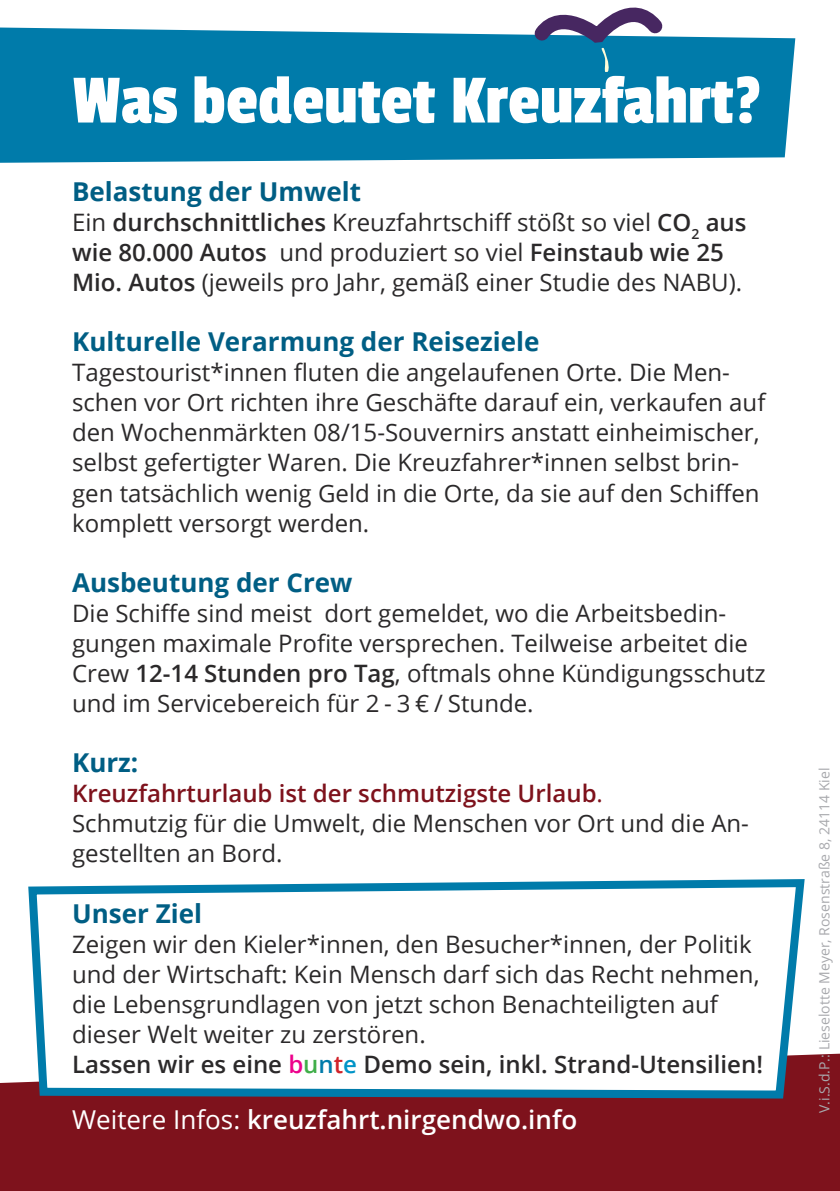
<style>
.page{position:relative;width:840px;height:1191px;background:#fff}
.page>*{position:absolute;margin:0;border:0;box-sizing:border-box;transform-origin:0 0}
.t1{font:72px "Passion One";color:#fff}
.Absatz{font:700 26px "Open Sans";color:#005e84}
.t2{font:600 26px "Open Sans";color:#fff}
.Absatz-2{font:24px/30px "Open Sans";color:#2b292a}
.Absatz-3{font:14px "Open Sans";color:#a8a9ad}
.s1{font-weight:600}
.s2{font-weight:600;color:#7e121c}
.s3{color:#7e121c}
.s4{font-weight:600;color:#ed028c}
.s5{font-weight:600;color:#40ae49}
.s6{font-weight:600;color:#007baa}
.s7{font-weight:600;color:#d1232a}
.s8{font-weight:600;color:#0094c7}
.s9{font-weight:400}
</style>
<div class="page">
<div style="left:0;top:28px;width:794px;height:135px;background:#007baa"></div>
<div style="left:0;top:1053px;width:839px;height:138px;background:#7e121c"></div>
<svg style="left:24px;top:879px;width:784px;height:223px"></svg>
<svg style="left:521px;top:7px;width:154px;height:65px"></svg>
<h2 class="t1" style="left:72px;top:62px;width:690px">Was bedeutet Kreuzfahrt?</h2>
<p class="Absatz" style="left:72px;top:174px;width:290px">Belastung der Umwelt</p>
<p class="Absatz-2" style="left:72px;top:207px;width:675px">Ein <span class="s1">durchschnittliches</span> Kreuzfahrtschiff stößt so viel <span class="s1">CO</span><sub>2</sub> <span class="s1">aus wie 80.000 Autos</span> und produziert so viel <span class="s1">Feinstaub wie 25<br>Mio. Autos</span> (jeweils pro Jahr, gemäß einer Studie des NABU).</p>
<p class="Absatz" style="left:72px;top:324px;width:468px">Kulturelle Verarmung der Reiseziele</p>
<p class="Absatz-2" style="left:72px;top:357px;width:694px">Tagestourist*innen fluten die angelaufenen Orte. Die Men&shy;schen vor Ort richten ihre Geschäfte darauf ein, verkaufen auf den Wochenmärkten 08/15-Souvernirs anstatt einheimischer, selbst gefertigter Waren. Die Kreuzfahrer*innen selbst brin&shy;gen tatsächlich wenig Geld in die Orte, da sie auf den Schiffen komplett versorgt werden.</p>
<p class="Absatz" style="left:72px;top:564px;width:282px">Ausbeutung der Crew</p>
<p class="Absatz-2" style="left:72px;top:597px;width:695px">Die Schiffe sind meist dort gemeldet, wo die Arbeitsbedin&shy;gungen maximale Profite versprechen. Teilweise arbeitet die Crew <span class="s1">12-14 Stunden pro Tag</span>, oftmals ohne Kündigungsschutz und im Servicebereich für 2 - 3 € / Stunde.</p>
<p class="Absatz" style="left:72px;top:744px;width:68px">Kurz:</p>
<p class="Absatz-2" style="left:72px;top:777px;width:678px"><span class="s2">Kreuzfahrturlaub ist der schmutzigste Urlaub</span><span class="s3">.<br></span>Schmutzig für die Umwelt, die Menschen vor Ort und die An&shy;gestellten an Bord.</p>
<p class="Absatz" style="left:72px;top:895px;width:131px">Unser Ziel</p>
<p class="Absatz-2" style="left:72px;top:929px;width:692px">Zeigen wir den Kieler*innen, den Besucher*innen, der Politik und der Wirtschaft: Kein Mensch darf sich das Recht nehmen, die Lebensgrundlagen von jetzt schon Benachteiligten auf dieser Welt weiter zu zerstören.<br><span class="s1">Lassen wir es eine</span> <span class="s4">b</span><span class="s5">u</span><span class="s6">n</span><span class="s7">t</span><span class="s8">e</span> <span class="s1">Demo sein, inkl. Strand-Utensilien!</span></p>
<h2 class="t2" style="left:72px;top:1102px;width:506px"><span class="s9">Weitere Infos:</span> kreuzfahrt.nirgendwo.info</h2>
<p class="Absatz-3" style="left:814px;top:1113px;width:347px;rotate:-90deg">V.i.S.d.P.: Lieselotte Meyer, Rosenstraße 8, 24114 Kiel</p>
</div>
